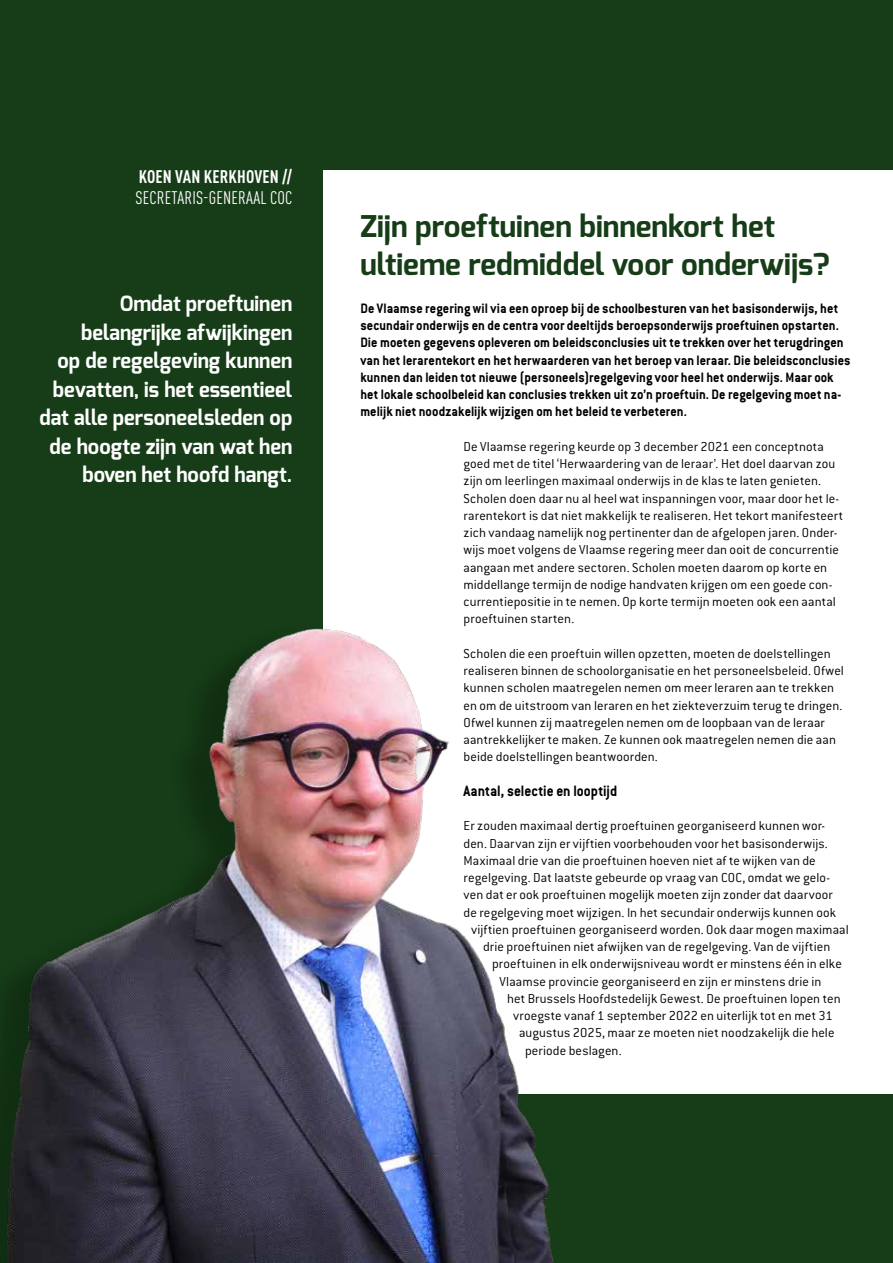
<style>
.page{position:relative;width:893px;height:1263px;background:#163d17}
.page>*{position:absolute;margin:0;border:0;box-sizing:border-box;transform-origin:0 0}
.t1{font:700 30px/37.2px "Exo";color:#163d17}
.t2{font:700 21px/28.5px "Exo";color:#fff;text-align:right}
.t3{font:condensed 18px "DINOT";letter-spacing:.01em;color:#fff}
.t4{font:700 condensed 18px "DINOT";letter-spacing:.01em;color:#fff}
.t5{font:700 16.5px "Conduit ITC";color:#000;scale:.92 1}
.t6{font:700 15px/17.2px "Conduit ITC";letter-spacing:.005em;color:#000;scale:.93 1}
.t7{font:300 14.25px/17.2px "Conduit ITC";letter-spacing:.005em;color:#000}
</style>
<div class="page">
<div style="left:323px;top:170px;width:570px;height:923px;background:#fff"></div>
<img style="left:0;top:628px;width:616px;height:635px">
<p class="t4" style="left:139px;top:165px;width:155px">KOEN VAN KERKHOVEN //</p>
<p class="t3" style="left:136px;top:187px;width:158px">SECRETARIS-GENERAAL COC</p>
<h2 class="t2" style="left:39px;top:289px;width:254px">Omdat proeftuinen belangrijke afwijkingen<br>op de regelgeving kunnen bevatten, is het essentieel dat alle personeelsleden op de hoogte zijn van wat hen boven het hoofd hangt.</h2>
<h1 class="t1" style="left:360px;top:208px;width:471px">Zijn proeftuinen binnenkort het ultieme redmiddel voor onderwijs?</h1>
<p class="t6" style="left:360px;top:299px;width:529px">De Vlaamse regering wil via een oproep bij de schoolbesturen van het basisonderwijs, het secundair onderwijs en de centra voor deeltijds beroepsonderwijs proeftuinen opstarten.<br>Die moeten gegevens opleveren om beleidsconclusies uit te trekken over het terugdringen van het lerarentekort en het herwaarderen van het beroep van leraar. Die beleidsconclusies kunnen dan leiden tot nieuwe (personeels)regelgeving voor heel het onderwijs. Maar ook het lokale schoolbeleid kan conclusies trekken uit zo’n proeftuin. De regelgeving moet na&shy;melijk niet noodzakelijk wijzigen om het beleid te verbeteren.</p>
<p class="t7" style="left:463px;top:438px;width:381px">De Vlaamse regering keurde op 3 december 2021 een conceptnota goed met de titel ‘Herwaardering van de leraar’. Het doel daarvan zou zijn om leerlingen maximaal onderwijs in de klas te laten genieten.<br>Scholen doen daar nu al heel wat inspanningen voor, maar door het le&shy;rarentekort is dat niet makkelijk te realiseren. Het tekort manifesteert zich vandaag namelijk nog pertinenter dan de afgelopen jaren. Onder&shy;wijs moet volgens de Vlaamse regering meer dan ooit de concurrentie aangaan met andere sectoren. Scholen moeten daarom op korte en middellange termijn de nodige handvaten krijgen om een goede con&shy;currentiepositie in te nemen. Op korte termijn moeten ook een aantal proeftuinen starten.</p>
<p class="t7" style="left:463px;top:645px;width:382px">Scholen die een proeftuin willen opzetten, moeten de doelstellingen realiseren binnen de schoolorganisatie en het personeelsbeleid. Ofwel kunnen scholen maatregelen nemen om meer leraren aan te trekken en om de uitstroom van leraren en het ziekteverzuim terug te dringen.<br>Ofwel kunnen zij maatregelen nemen om de loopbaan van de leraar aantrekkelijker te maken. Ze kunnen ook maatregelen nemen die aan beide doelstellingen beantwoorden.</p>
<p class="t5" style="left:463px;top:781px;width:169px">Aantal, selectie en looptijd</p>
<p class="t7" style="left:463px;top:817px;width:363px">Er zouden maximaal dertig proeftuinen georganiseerd kunnen wor-</p>
<p class="t7" style="left:463px;top:834px;width:366px">den. Daarvan zijn er vijftien voorbehouden voor het basisonderwijs.</p>
<p class="t7" style="left:463px;top:852px;width:354px">Maximaal drie van die proeftuinen hoeven niet af te wijken van de</p>
<p class="t7" style="left:463px;top:869px;width:368px">regelgeving. Dat laatste gebeurde op vraag van COC, omdat we gelo-</p>
<p class="t7" style="left:463px;top:886px;width:371px">ven dat er ook proeftuinen mogelijk moeten zijn zonder dat daarvoor</p>
<p class="t7" style="left:463px;top:903px;width:374px">de regelgeving moet wijzigen. In het secundair onderwijs kunnen ook</p>
<p class="t7" style="left:471px;top:921px;width:379px">vijftien proeftuinen georganiseerd worden. Ook daar mogen maximaal</p>
<p class="t7" style="left:483px;top:938px;width:349px">drie proeftuinen niet afwijken van de regelgeving. Van de vijftien</p>
<p class="t7" style="left:492px;top:955px;width:351px">proeftuinen in elk onderwijsniveau wordt er minstens één in elke</p>
<p class="t7" style="left:499px;top:973px;width:324px">Vlaamse provincie georganiseerd en zijn er minstens drie in</p>
<p class="t7" style="left:507px;top:990px;width:335px">het Brussels Hoofdstedelijk Gewest. De proeftuinen lopen ten</p>
<p class="t7" style="left:513px;top:1007px;width:321px">vroegste vanaf 1 september 2022 en uiterlijk tot en met 31</p>
<p class="t7" style="left:519px;top:1024px;width:317px">augustus 2025, maar ze moeten niet noodzakelijk die hele</p>
<p class="t7" style="left:525px;top:1042px;width:98px">periode beslagen.</p>
</div>
